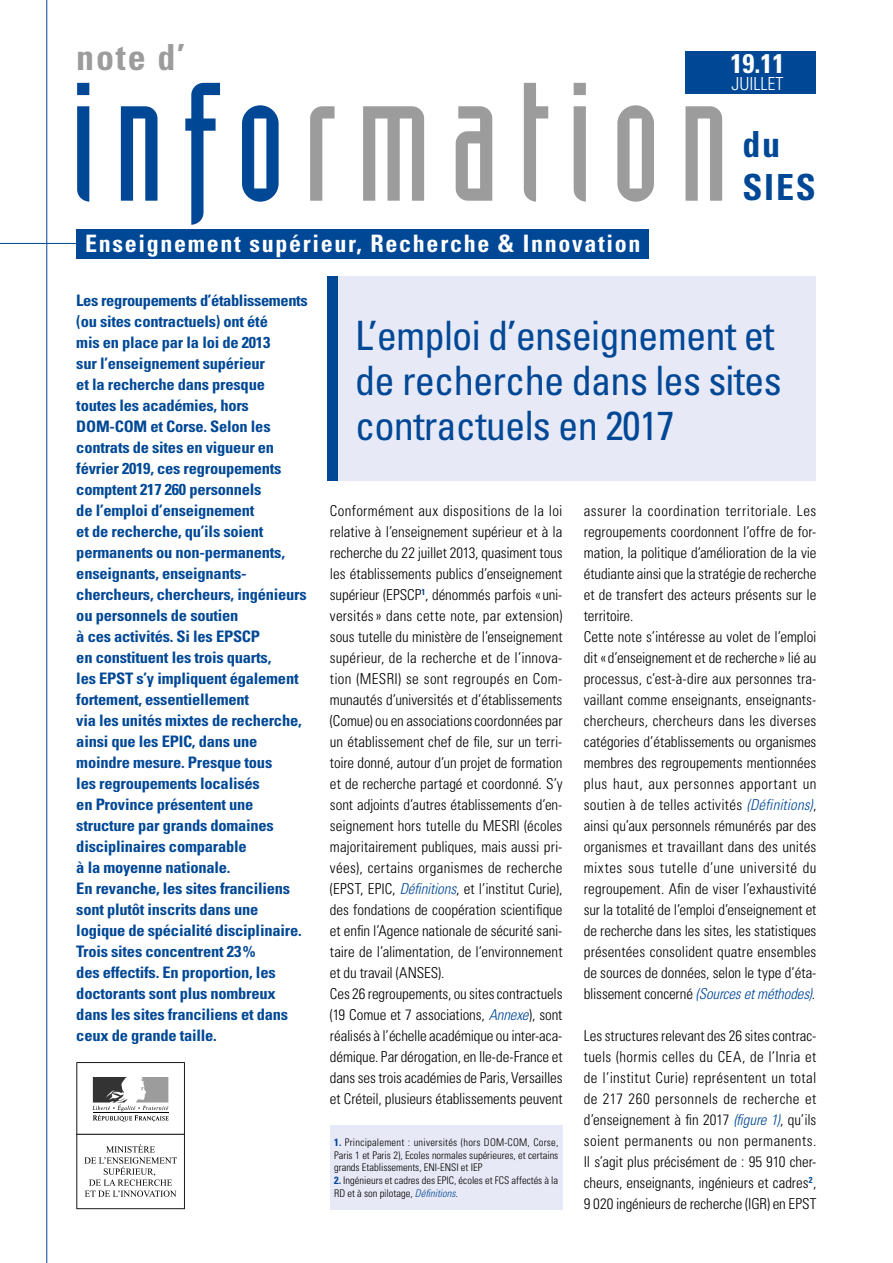
<style>
.page{position:relative;width:893px;height:1263px;background:#fff}
.page>*{position:absolute;margin:0;border:0;box-sizing:border-box;transform-origin:0 0}
.t1{font:165px "Industria Solid";letter-spacing:.115em;color:#9c9c9d}
.t2{font:condensed 40.5px/45px "Univers LT Std";letter-spacing:-.02em;color:#004896}
.t3{font:700 condensed 36px "Univers";color:#9c9c9d}
.t4{font:700 condensed 36px/43.2px "Univers";letter-spacing:.05em;color:#004896}
.t5{font:700 condensed 27px "Univers";color:#fff}
.t6{font:700 condensed 24px "Univers";letter-spacing:.07em;color:#fff}
.t7{font:300 condensed 18px "Univers";color:#fff}
.t8{font:700 condensed 15.9px/21px "Univers LT Std";letter-spacing:-.015em;color:#004896;scale:1.04 1}
.t9{font:300 condensed 15px/21px "Univers LT Std";color:#000}
.t10{font:300 condensed 10.5px/12.6px "Univers";color:#000;text-align:justify}
.s1{color:#004896}
.s2{font-style:italic;color:#004896}
.s3{font-weight:700;color:#004896}
.s4{font-family:"Univers LT Std";font-style:italic;color:#004896}
</style>
<div class="page">
<hr style="left:46px;top:0;width:1px;height:1263px;background:#004896">
<hr style="left:0;top:243px;width:489px;height:1px;background:#004896">
<div style="left:76px;top:230px;width:573px;height:29px;background:#004896"></div>
<svg style="left:76px;top:1062px;width:109px;height:147px"></svg>
<div style="left:685px;top:51px;width:131px;height:43px;background:#004896"></div>
<div style="left:332px;top:276px;width:484px;height:204px;background:#e8e9f6"></div>
<div style="left:327px;top:276px;width:10px;height:204px;background:#004896"></div>
<div style="left:330px;top:1125px;width:232px;height:84px;background:#e8e9f6"></div>
<h3 class="t3" style="left:76px;top:35px;width:110px">note d’</h3>
<h1 class="t1" style="left:71px;top:52px;width:659px"><span class="s1">info</span>rmation</h1>
<h3 class="t6" style="left:85px;top:229px;width:557px">Enseignement supérieur, Recherche &amp; Innovation</h3>
<h3 class="t5" style="left:731px;top:47px;width:55px">19.11</h3>
<p class="t7" style="left:732px;top:73px;width:53px">JUILLET</p>
<h3 class="t4" style="left:742px;top:123px;width:75px">du<br>SIES</h3>
<p class="t8" style="left:76px;top:290px;width:224px">Les regroupements d’établissements (ou sites contractuels) ont été<br>mis en place par la loi de 2013<br>sur l’enseignement supérieur<br>et la recherche dans presque toutes les académies, hors<br>DOM-COM et Corse. Selon les contrats de sites en vigueur en février 2019, ces regroupements comptent 217 260 personnels<br>de l’emploi d’enseignement<br>et de recherche, qu’ils soient permanents ou non-permanents, enseignants, enseignants&shy;chercheurs, chercheurs, ingénieurs ou personnels de soutien<br>à ces activités. Si les EPSCP<br>en constituent les trois quarts,<br>les EPST s’y impliquent également fortement, essentiellement<br>via les unités mixtes de recherche, ainsi que les EPIC, dans une moindre mesure. Presque tous<br>les regroupements localisés<br>en Province présentent une structure par grands domaines disciplinaires comparable<br>à la moyenne nationale.<br>En revanche, les sites franciliens sont plutôt inscrits dans une logique de spécialité disciplinaire.<br>Trois sites concentrent 23%<br>des effectifs. En proportion, les doctorants sont plus nombreux dans les sites franciliens et dans ceux de grande taille.</p>
<h2 class="t2" style="left:355px;top:313px;width:428px">L’emploi d’enseignement et de recherche dans les sites contractuels en 2017</h2>
<p class="t9" style="left:330px;top:500px;width:234px">Conformément aux dispositions de la loi relative à l’enseignement supérieur et à la recherche du 22 juillet 2013, quasiment tous les établissements publics d’enseignement supérieur (EPSCP<sup>1</sup>, dénommés parfois «uni&shy;versités» dans cette note, par extension) sous tutelle du ministère de l’enseignement supérieur, de la recherche et de l’innova&shy;tion (MESRI) se sont regroupés en Com&shy;munautés d’universités et d’établissements (Comue) ou en associations coordonnées par un établissement chef de file, sur un terri&shy;toire donné, autour d’un projet de formation et de recherche partagé et coordonné. S’y sont adjoints d’autres établissements d’en&shy;seignement hors tutelle du MESRI (écoles majoritairement publiques, mais aussi pri&shy;vées), certains organismes de recherche (EPST, EPIC, <span class="s2">Définitions</span>, et l’institut Curie), des fondations de coopération scientifique et enfin l’Agence nationale de sécurité sani&shy;taire de l’alimentation, de l’environnement et du travail (ANSES).<br>Ces 26 regroupements, ou sites contractuels (19 Comue et 7 associations, <span class="s2">Annexe</span>), sont réalisés à l’échelle académique ou inter-aca&shy;démique. Par dérogation, en Ile-de-France et dans ses trois académies de Paris, Versailles et Créteil, plusieurs établissements peuvent</p>
<p class="t9" style="left:584px;top:500px;width:234px">assurer la coordination territoriale. Les regroupements coordonnent l’offre de for&shy;mation, la politique d’amélioration de la vie étudiante ainsi que la stratégie de recherche et de transfert des acteurs présents sur le territoire.<br>Cette note s’intéresse au volet de l’emploi dit «d’enseignement et de recherche» lié au processus, c’est-à-dire aux personnes tra&shy;vaillant comme enseignants, enseignants&shy;chercheurs, chercheurs dans les diverses catégories d’établissements ou organismes membres des regroupements mentionnées plus haut, aux personnes apportant un soutien à de telles activités <span class="s2">(Définitions)</span>, ainsi qu’aux personnels rémunérés par des organismes et travaillant dans des unités mixtes sous tutelle d’une université du regroupement. Afin de viser l’exhaustivité sur la totalité de l’emploi d’enseignement et de recherche dans les sites, les statistiques présentées consolident quatre ensembles de sources de données, selon le type d’éta&shy;blissement concerné <span class="s2">(Sources et méthodes)</span>.</p>
<p class="t9" style="left:584px;top:1025px;width:234px;text-align:justify">Les structures relevant des 26 sites contrac&shy;tuels (hormis celles du CEA, de l’Inria et de l’institut Curie) représentent un total de 217 260 personnels de recherche et d’enseignement à fin 2017 <span class="s2">(figure 1)</span>, qu’ils soient permanents ou non permanents.<br>Il s’agit plus précisément de : 95 910 cher&shy;cheurs, enseignants, ingénieurs et cadres<sup>2</sup>, 9 020 ingénieurs de recherche (IGR) en EPST</p>
<p class="t10" style="left:334px;top:1136px;width:226px"><span class="s3">1.</span> Principalement : universités (hors DOM-COM, Corse, Paris 1 et Paris 2), Ecoles normales supérieures, et certains grands Etablissements, ENI-ENSI et IEP</p>
<p class="t10" style="left:334px;top:1174px;width:226px"><span class="s3">2.</span> Ingénieurs et cadres des EPIC, écoles et FCS affectés à la<br>RD et à son pilotage, <span class="s4">Définitions</span>.</p>
</div>
